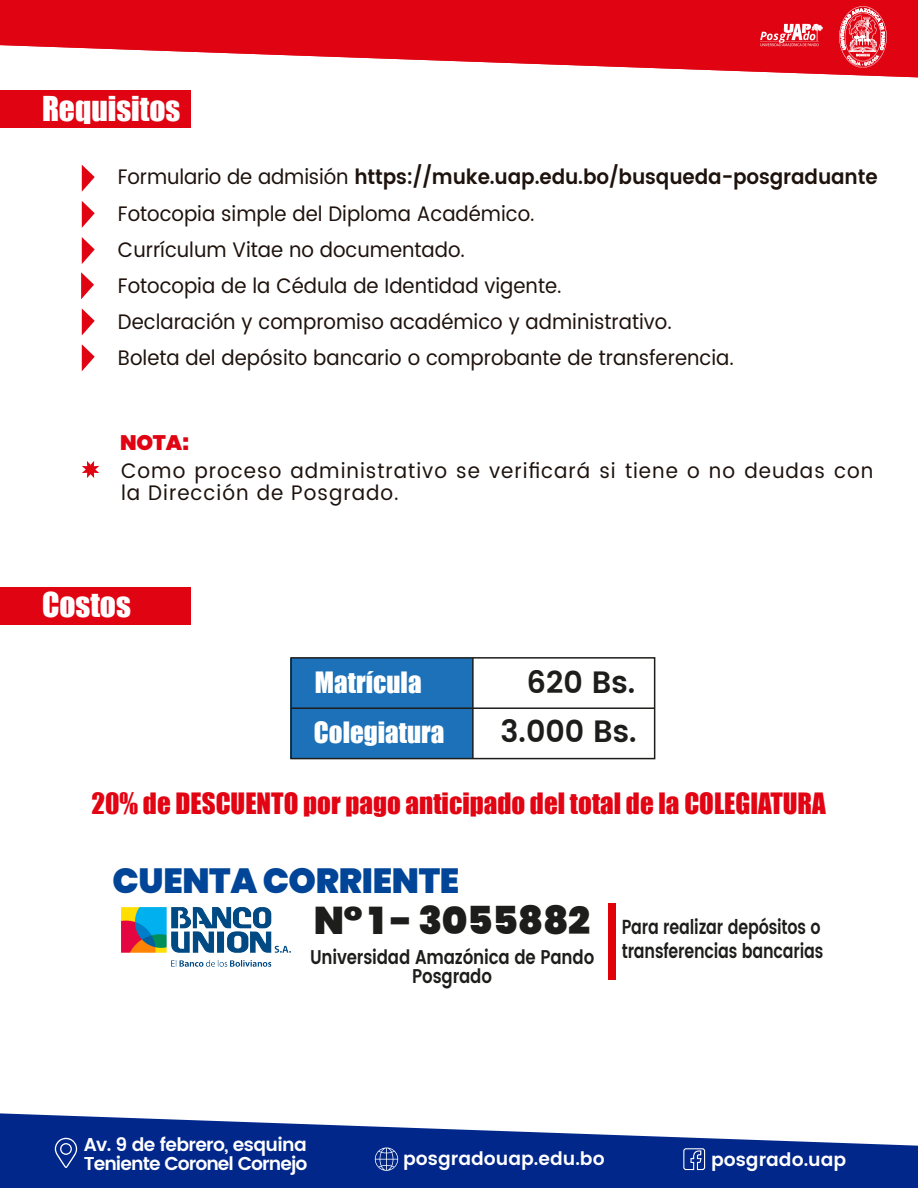
<style>
.page{position:relative;width:918px;height:1188px;background:#fff}
.page>*{position:absolute;margin:0;border:0;box-sizing:border-box;transform-origin:0 0}
.t1{font:900 38.55px "Poppins";letter-spacing:-.01em;color:#1d1d1b}
.t2{font:900 34.95px "Poppins";letter-spacing:-.01em;color:#004597}
.t3{font:31.5px "Impact";color:#fff}
.t4{font:600 30.9px/49.2px "Poppins";color:#1d1d1b;text-align:right}
.t5{font:27px "Impact";color:#e20413}
.t6{font:27px/49.5px "Impact";color:#fff}
.t7{font:21px/36.3px "Poppins";color:#1e120d;scale:.94 1}
.t8{font:21px/22.5px "Poppins";letter-spacing:.05em;color:#1e120d;scale:.95 1}
.t9{font:900 21px "Poppins";color:#e00413}
.t10{font:600 20.4px/24.5px "Poppins";letter-spacing:-.01em;color:#1d1d1b;scale:.77 1}
.t11{font:600 19.95px/18.8px "Poppins";letter-spacing:-.01em;color:#1d1d1b;text-align:center;scale:.83 1}
.t12{font:600 18.6px/19.2px "Poppins";letter-spacing:-.035em;color:#fff}
.t13{font:600 18.6px "Poppins";color:#fff}
.s1{font-weight:600}
</style>
<div class="page">
<div style="left:290px;top:658px;width:183px;height:101px;background:#1d71b8"></div>
<svg style="left:82px;top:461px;width:17px;height:17px"></svg>
<div style="left:0;top:90px;width:190px;height:38px;background:#e00413"></div>
<div style="left:0;top:587px;width:190px;height:38px;background:#e00413"></div>
<div style="left:290px;top:657px;width:365px;height:102px;border:2px solid #1d1d1b"></div>
<hr style="left:291px;top:707px;width:364px;height:2px;background:#1d1d1b">
<hr style="left:472px;top:658px;width:2px;height:101px;background:#1d1d1b">
<svg style="left:0;top:0;width:918px;height:77px;fill:#e00413"></svg>
<svg style="left:0;top:1113px;width:918px;height:75px;fill:#02278b"></svg>
<div style="left:608px;top:903px;width:7px;height:76px;background:#e00109"></div>
<img style="left:121px;top:907px;width:170px;height:60px">
<svg style="left:81px;top:272px;width:13px;height:27px"></svg>
<svg style="left:82px;top:308px;width:13px;height:27px"></svg>
<svg style="left:82px;top:344px;width:13px;height:27px"></svg>
<svg style="left:82px;top:237px;width:13px;height:27px"></svg>
<svg style="left:82px;top:201px;width:13px;height:27px"></svg>
<svg style="left:82px;top:165px;width:13px;height:27px"></svg>
<svg style="left:375px;top:1148px;width:23px;height:23px"></svg>
<svg style="left:683px;top:1148px;width:22px;height:22px"></svg>
<svg style="left:54px;top:1138px;width:24px;height:30px"></svg>
<h3 class="t3" style="left:42px;top:84px;width:140px">Requisitos</h3>
<p class="t7" style="left:118px;top:159px;width:810px">Formulario de admisión <span class="s1">https://muke.uap.edu.bo/busqueda-posgraduante </span>Fotocopia simple del Diploma Académico.<br>Currículum Vitae no documentado.<br>Fotocopia de la Cédula de Identidad vigente.<br>Declaración y compromiso académico y administrativo.<br>Boleta del depósito bancario o comprobante de transferencia.</p>
<p class="t9" style="left:120px;top:431px;width:71px">NOTA:</p>
<p class="t8" style="left:121px;top:460px;width:793px">Como proceso administrativo se verificará si tiene o no deudas con la Dirección de Posgrado.</p>
<h3 class="t3" style="left:42px;top:580px;width:90px">Costos</h3>
<p class="t6" style="left:314px;top:657px;width:132px">Matrícula<br>Colegiatura</p>
<h3 class="t4" style="left:501px;top:659px;width:138px">620 Bs.<br>3.000 Bs.</h3>
<p class="t5" style="left:92px;top:782px;width:736px">20% de DESCUENTO por pago anticipado del total de la COLEGIATURA</p>
<h2 class="t2" style="left:113px;top:860px;width:348px">CUENTA CORRIENTE</h2>
<h1 class="t1" style="left:314px;top:898px;width:278px">N° 1 - 3055882</h1>
<p class="t11" style="left:310px;top:948px;width:344px">Universidad Amazónica de Pando<br>Posgrado</p>
<p class="t10" style="left:622px;top:915px;width:264px">Para realizar depósitos o transferencias bancarias</p>
<p class="t12" style="left:84px;top:1136px;width:225px">Av. 9 de febrero, esquina<br>Teniente Coronel Cornejo</p>
<p class="t13" style="left:403px;top:1145px;width:203px">posgradouap.edu.bo</p>
<p class="t13" style="left:711px;top:1145px;width:137px">posgrado.uap</p>
</div>
